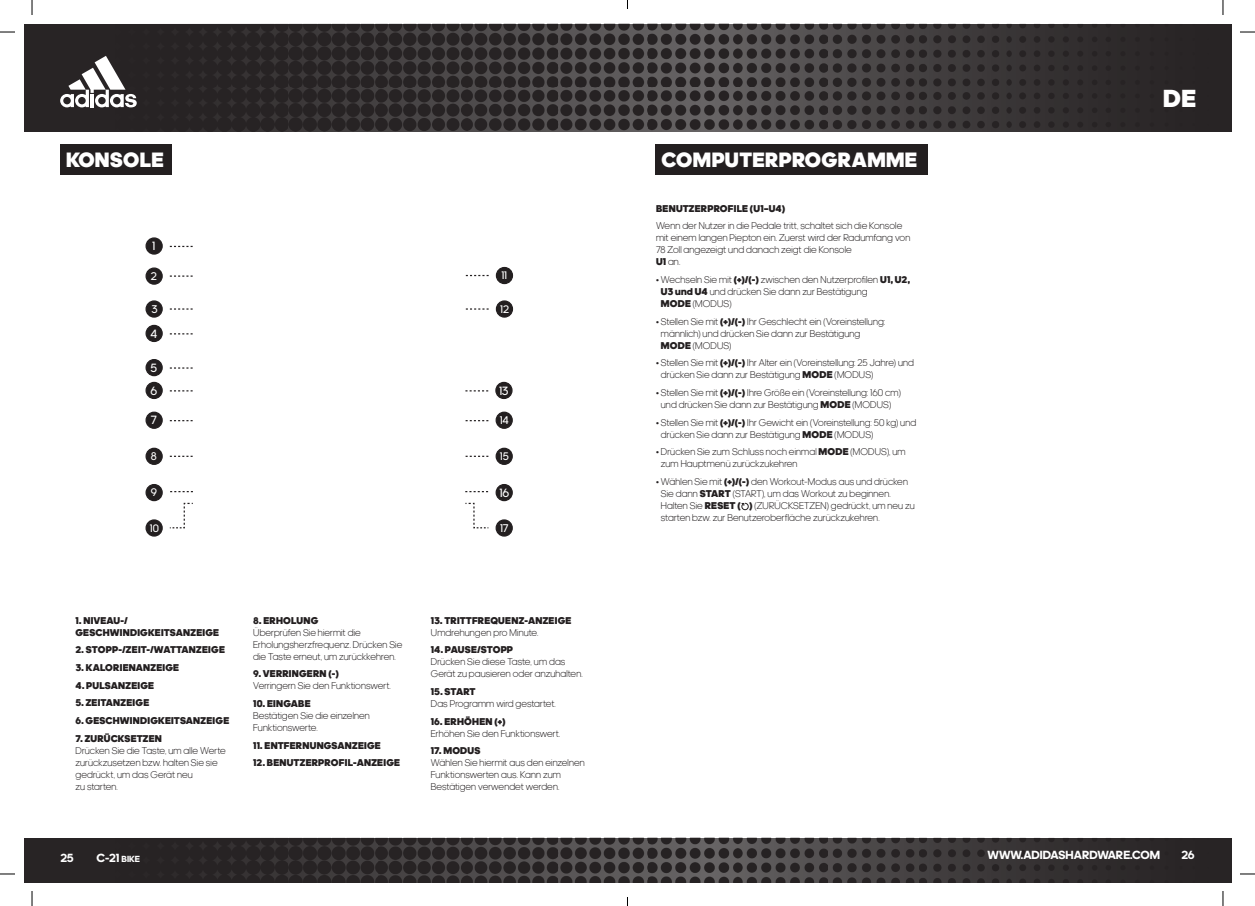
<style>
.page{position:relative;width:1255px;height:906px;background:#fff}
.page>*{position:absolute;margin:0;border:0;box-sizing:border-box;transform-origin:0 0}
.t1{font:900 25px "adineue PROTT";color:#fff}
.t2{font:900 21px "adineue PROTT";letter-spacing:.02em;color:#fff}
.t3{font:12.2px "adineue PRO";color:#fff}
.t4{font:700 12px "adineue PRO";color:#fff}
.t5{font:11.4px "adineue PRO";color:#fff}
.t6{font:11.3px "adineue PRO";color:#fff}
.t7{font:11.1px "adineue PRO";color:#fff}
.t8{font:11px "adineue PRO";color:#fff}
.t9{font:300 10px/12px "adineue PROTT";letter-spacing:.015em;color:#231f20}
.t10{font:900 10px/12px "adineue PROTT";letter-spacing:.02em;color:#231f20}
.s1{font-weight:900}
.s2{font-weight:300}
.s3{font-size:9px}
</style>
<div class="page">
<img style="left:24px;top:24px;width:1207px;height:107px">
<img style="left:24px;top:838px;width:1207px;height:44px">
<svg style="left:60px;top:56px;width:77px;height:51px"></svg>
<div style="left:496px;top:412px;width:16px;height:16px;background:#231f20;border-radius:50%"></div>
<div style="left:495px;top:412px;width:18px;height:17px;border:1px solid #231f20;border-radius:50%"></div>
<div style="left:146px;top:412px;width:16px;height:16px;background:#231f20;border-radius:50%"></div>
<div style="left:145px;top:412px;width:18px;height:17px;border:1px solid #231f20;border-radius:50%"></div>
<div style="left:146px;top:382px;width:16px;height:16px;background:#231f20;border-radius:50%"></div>
<div style="left:145px;top:382px;width:18px;height:17px;border:1px solid #231f20;border-radius:50%"></div>
<div style="left:496px;top:382px;width:16px;height:16px;background:#231f20;border-radius:50%"></div>
<div style="left:495px;top:382px;width:17px;height:17px;border:1px solid #231f20;border-radius:50%"></div>
<div style="left:146px;top:360px;width:16px;height:16px;background:#231f20;border-radius:50%"></div>
<div style="left:145px;top:359px;width:18px;height:17px;border:1px solid #231f20;border-radius:50%"></div>
<div style="left:146px;top:238px;width:16px;height:16px;background:#231f20;border-radius:50%"></div>
<div style="left:145px;top:237px;width:18px;height:18px;border:1px solid #231f20;border-radius:50%"></div>
<div style="left:146px;top:325px;width:16px;height:16px;background:#231f20;border-radius:50%"></div>
<div style="left:145px;top:325px;width:18px;height:17px;border:1px solid #231f20;border-radius:50%"></div>
<div style="left:496px;top:448px;width:16px;height:16px;background:#231f20;border-radius:50%"></div>
<div style="left:495px;top:448px;width:18px;height:17px;border:1px solid #231f20;border-radius:50%"></div>
<div style="left:496px;top:267px;width:16px;height:17px;background:#231f20;border-radius:50%"></div>
<div style="left:496px;top:267px;width:17px;height:17px;border:1px solid #231f20;border-radius:50%"></div>
<div style="left:496px;top:301px;width:16px;height:16px;background:#231f20;border-radius:50%"></div>
<div style="left:496px;top:300px;width:17px;height:18px;border:1px solid #231f20;border-radius:50%"></div>
<div style="left:146px;top:448px;width:16px;height:16px;background:#231f20;border-radius:50%"></div>
<div style="left:145px;top:448px;width:18px;height:17px;border:1px solid #231f20;border-radius:50%"></div>
<div style="left:146px;top:301px;width:16px;height:16px;background:#231f20;border-radius:50%"></div>
<div style="left:145px;top:300px;width:18px;height:18px;border:1px solid #231f20;border-radius:50%"></div>
<div style="left:146px;top:268px;width:16px;height:16px;background:#231f20;border-radius:50%"></div>
<div style="left:145px;top:267px;width:18px;height:18px;border:1px solid #231f20;border-radius:50%"></div>
<div style="left:496px;top:485px;width:16px;height:16px;background:#231f20;border-radius:50%"></div>
<div style="left:495px;top:484px;width:18px;height:17px;border:1px solid #231f20;border-radius:50%"></div>
<div style="left:146px;top:485px;width:16px;height:16px;background:#231f20;border-radius:50%"></div>
<div style="left:145px;top:484px;width:18px;height:17px;border:1px solid #231f20;border-radius:50%"></div>
<div style="left:496px;top:520px;width:16px;height:16px;background:#231f20;border-radius:50%"></div>
<div style="left:495px;top:519px;width:18px;height:18px;border:1px solid #231f20;border-radius:50%"></div>
<div style="left:146px;top:520px;width:16px;height:16px;background:#231f20;border-radius:50%"></div>
<div style="left:145px;top:519px;width:18px;height:18px;border:1px solid #231f20;border-radius:50%"></div>
<svg style="left:170px;top:420px;width:23px;height:2px"></svg>
<svg style="left:465px;top:390px;width:23px;height:2px"></svg>
<svg style="left:170px;top:367px;width:23px;height:25px"></svg>
<svg style="left:170px;top:245px;width:23px;height:3px"></svg>
<svg style="left:170px;top:456px;width:23px;height:1px"></svg>
<svg style="left:170px;top:308px;width:23px;height:27px"></svg>
<svg style="left:170px;top:275px;width:23px;height:2px"></svg>
<svg style="left:170px;top:491px;width:23px;height:1px"></svg>
<svg style="left:169px;top:502px;width:24px;height:27px"></svg>
<svg style="left:465px;top:420px;width:23px;height:2px"></svg>
<svg style="left:465px;top:456px;width:23px;height:1px"></svg>
<svg style="left:465px;top:275px;width:23px;height:1px"></svg>
<svg style="left:465px;top:308px;width:23px;height:2px"></svg>
<svg style="left:465px;top:491px;width:23px;height:1px"></svg>
<svg style="left:465px;top:502px;width:24px;height:27px"></svg>
<svg style="left:741px;top:502px;width:7px;height:9px"></svg>
<div style="left:60px;top:144px;width:112px;height:30px;background:#231f20"></div>
<div style="left:656px;top:144px;width:272px;height:30px;background:#231f20"></div>
<svg style="left:0;top:31px;width:15px;height:2px"></svg>
<svg style="left:1240px;top:31px;width:15px;height:2px"></svg>
<svg style="left:0;top:873px;width:15px;height:2px"></svg>
<svg style="left:1240px;top:873px;width:15px;height:2px"></svg>
<svg style="left:31px;top:0;width:2px;height:15px"></svg>
<svg style="left:31px;top:891px;width:2px;height:15px"></svg>
<svg style="left:1222px;top:0;width:1px;height:15px"></svg>
<svg style="left:1222px;top:891px;width:1px;height:15px"></svg>
<p class="t2" style="left:66px;top:147px;width:99px">KONSOLE</p>
<p class="t2" style="left:661px;top:147px;width:257px">COMPUTERPROGRAMME</p>
<p class="t3" style="left:152px;top:239px;width:4px">1</p>
<p class="t5" style="left:151px;top:269px;width:8px">2</p>
<p class="t5" style="left:151px;top:302px;width:8px">3</p>
<p class="t3" style="left:150px;top:327px;width:8px">4</p>
<p class="t3" style="left:151px;top:361px;width:8px">5</p>
<p class="t7" style="left:501px;top:269px;width:7px">11</p>
<p class="t7" style="left:500px;top:303px;width:10px">12</p>
<p class="t3" style="left:150px;top:383px;width:8px">6</p>
<p class="t3" style="left:499px;top:383px;width:11px">13</p>
<p class="t3" style="left:151px;top:413px;width:8px">7</p>
<p class="t6" style="left:500px;top:414px;width:10px">14</p>
<p class="t5" style="left:151px;top:450px;width:8px">8</p>
<p class="t7" style="left:500px;top:450px;width:10px">15</p>
<p class="t6" style="left:151px;top:486px;width:8px">9</p>
<p class="t3" style="left:499px;top:485px;width:11px">16</p>
<p class="t8" style="left:150px;top:522px;width:11px">10</p>
<p class="t5" style="left:500px;top:522px;width:10px">17</p>
<p class="t10" style="left:75px;top:614px;width:145px">1. NIVEAU-/<br>GESCHWINDIGKEITSANZEIGE</p>
<p class="t10" style="left:75px;top:644px;width:151px">2. STOPP-/ZEIT-/WATTANZEIGE</p>
<p class="t10" style="left:75px;top:661px;width:105px">3. KALORIENANZEIGE</p>
<p class="t10" style="left:75px;top:679px;width:80px">4. PULSANZEIGE</p>
<p class="t10" style="left:75px;top:697px;width:75px">5. ZEITANZEIGE</p>
<p class="t10" style="left:75px;top:714px;width:155px">6. GESCHWINDIGKEITSANZEIGE</p>
<p class="t9" style="left:75px;top:732px;width:152px"><span class="s1">7. ZURÜCKSETZEN<br></span>Drücken Sie die Taste, um alle Werte zurückzusetzen bzw. halten Sie sie gedrückt, um das Gerät neu<br>zu starten.</p>
<p class="t9" style="left:253px;top:614px;width:151px"><span class="s1">8. ERHOLUNG<br></span>Überprüfen Sie hiermit die<br>Erholungsherzfrequenz. Drücken Sie die Taste erneut, um zurückkehren.</p>
<p class="t9" style="left:253px;top:668px;width:139px"><span class="s1">9. VERRINGERN (-)<br></span>Verringern Sie den Funktionswert.</p>
<p class="t9" style="left:253px;top:697px;width:118px"><span class="s1">10. EINGABE<br></span>Bestätigen Sie die einzelnen<br>Funktionswerte.</p>
<p class="t10" style="left:253px;top:739px;width:129px">11. ENTFERNUNGSANZEIGE</p>
<p class="t10" style="left:253px;top:757px;width:148px">12. BENUTZERPROFIL-ANZEIGE</p>
<p class="t10" style="left:431px;top:614px;width:142px">13. TRITTFREQUENZ-ANZEIGE<br><span class="s2">Umdrehungen pro Minute.</span></p>
<p class="t9" style="left:431px;top:644px;width:153px"><span class="s1">14. PAUSE/STOPP<br></span>Drücken Sie diese Taste, um das<br>Gerät zu pausieren oder anzuhalten.</p>
<p class="t9" style="left:431px;top:685px;width:126px"><span class="s1">15. START<br></span>Das Programm wird gestartet.</p>
<p class="t9" style="left:431px;top:715px;width:131px"><span class="s1">16. ERHÖHEN (+)<br></span>Erhöhen Sie den Funktionswert.</p>
<p class="t9" style="left:431px;top:745px;width:155px"><span class="s1">17. MODUS<br></span>Wählen Sie hiermit aus den einzelnen<br>Funktionswerten aus. Kann zum<br>Bestätigen verwendet werden.</p>
<p class="t10" style="left:656px;top:202px;width:131px">BENUTZERPROFILE (U1–U4)</p>
<p class="t9" style="left:656px;top:220px;width:256px">Wenn der Nutzer in die Pedale tritt, schaltet sich die Konsole mit einem langen Piepton ein. Zuerst wird der Radumfang von 78 Zoll angezeigt und danach zeigt die Konsole<br><span class="s1">U1</span> an.</p>
<p class="t9" style="left:661px;top:274px;width:251px;text-indent:-5px">• Wechseln Sie mit <span class="s1">(+)/(-)</span> zwischen den Nutzerprofilen <span class="s1">U1, U2,<br>U3 und U4</span> und drücken Sie dann zur Bestätigung<br><span class="s1">MODE</span> (MODUS)</p>
<p class="t9" style="left:661px;top:315px;width:226px;text-indent:-5px">• Stellen Sie mit <span class="s1">(+)/(-)</span> Ihr Geschlecht ein (Voreinstellung: männlich) und drücken Sie dann zur Bestätigung<br><span class="s1">MODE</span> (MODUS)</p>
<p class="t9" style="left:661px;top:357px;width:254px;text-indent:-5px">• Stellen Sie mit <span class="s1">(+)/(-)</span> Ihr Alter ein (Voreinstellung: 25 Jahre) und drücken Sie dann zur Bestätigung <span class="s1">MODE</span> (MODUS)</p>
<p class="t9" style="left:656px;top:387px;width:246px;text-align:center">• Stellen Sie mit <span class="s1">(+)/(-)</span> Ihre Größe ein (Voreinstellung: 160 cm) und drücken Sie dann zur Bestätigung <span class="s1">MODE</span> (MODUS)</p>
<p class="t9" style="left:661px;top:416px;width:257px;text-indent:-5px">• Stellen Sie mit <span class="s1">(+)/(-)</span> Ihr Gewicht ein (Voreinstellung: 50 kg) und drücken Sie dann zur Bestätigung <span class="s1">MODE</span> (MODUS)</p>
<p class="t9" style="left:661px;top:446px;width:246px;text-indent:-5px">• Drücken Sie zum Schluss noch einmal <span class="s1">MODE</span> (MODUS), um zum Hauptmenü zurückzukehren</p>
<p class="t9" style="left:661px;top:476px;width:255px;text-indent:-5px">• Wählen Sie mit <span class="s1">(+)/(-)</span> den Workout-Modus aus und drücken Sie dann <span class="s1">START</span> (START), um das Workout zu beginnen.<br>Halten Sie <span class="s1">RESET ( )</span> (ZURÜCKSETZEN) gedrückt, um neu zu starten bzw. zur Benutzeroberfläche zurückzukehren.</p>
<p class="t1" style="left:1163px;top:83px;width:34px">DE</p>
<p class="t4" style="left:60px;top:851px;width:15px">25</p>
<p class="t4" style="left:96px;top:851px;width:45px">C-21 <span class="s3">BIKE</span></p>
<p class="t4" style="left:987px;top:848px;width:174px">WWW.ADIDASHARDWARE.COM</p>
<p class="t4" style="left:1181px;top:848px;width:15px">26</p>
</div>
